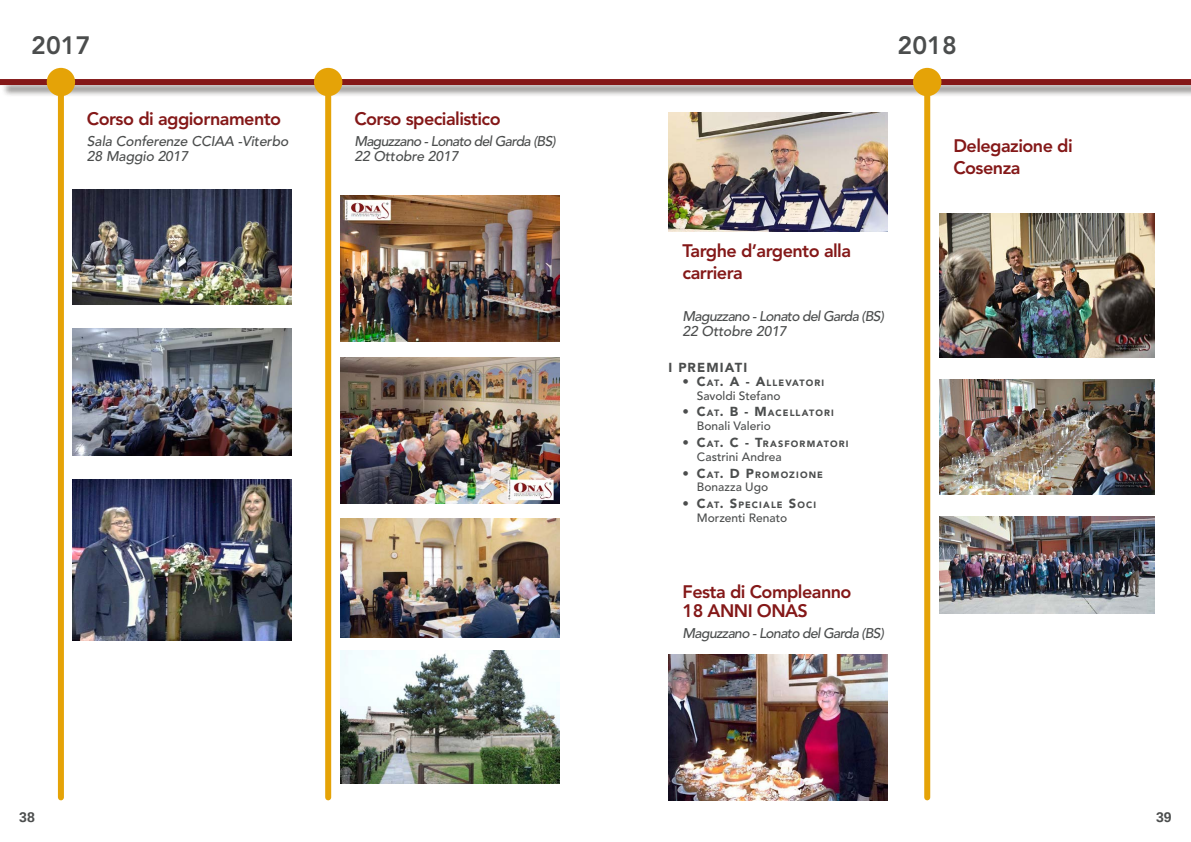
<style>
.page{position:relative;width:1191px;height:842px;background:#fff}
.page>*{position:absolute;margin:0;border:0;box-sizing:border-box;transform-origin:0 0}
.t1{font:800 25px "Avenir LT Std";color:#4b4d4d}
.t2{font:800 18px/21.8px "Avenir LT Std";letter-spacing:-.03em;color:#841818}
.t3{font:italic 500 14px/15px "Avenir LT Std";letter-spacing:-.05em;color:#4b4d4d}
.t4{font:italic 500 14px/15px "Avenir LT Std";letter-spacing:-.01em;color:#4b4d4d}
.t5{font:700 14px "Arimo";color:#4b4d4d}
.t6{font:900 13px "Avenir LT Std";color:#4b4d4d}
.t7{font:500 12px "Avenir LT Std";color:#4b4d4d}
.t8{font:900 9.1px "Avenir LT Std";letter-spacing:.12em;color:#4b4d4d}
.s1{font-size:13px}
</style>
<div class="page">
<div style="left:1px;top:80px;width:1190px;height:18px;background:#6c6a68;opacity:.75"></div>
<div style="left:0;top:79px;width:1191px;height:6px;background:#841818"></div>
<div style="left:58px;top:85px;width:6px;height:712px;background:#e5a307"></div>
<div style="left:47px;top:68px;width:28px;height:28px;background:#e5a307;border-radius:50%"></div>
<div style="left:325px;top:85px;width:6px;height:712px;background:#e5a307"></div>
<div style="left:314px;top:68px;width:28px;height:28px;background:#e5a307;border-radius:50%"></div>
<div style="left:924px;top:85px;width:6px;height:712px;background:#e5a307"></div>
<div style="left:913px;top:68px;width:28px;height:28px;background:#e5a307;border-radius:50%"></div>
<img style="left:73px;top:190px;width:219px;height:114px">
<img style="left:73px;top:479px;width:219px;height:162px">
<img style="left:73px;top:328px;width:219px;height:127px">
<img style="left:340px;top:196px;width:219px;height:146px">
<img style="left:340px;top:357px;width:219px;height:146px">
<img style="left:340px;top:519px;width:219px;height:119px">
<img style="left:340px;top:651px;width:219px;height:132px">
<img style="left:668px;top:654px;width:219px;height:146px">
<img style="left:668px;top:112px;width:219px;height:119px">
<img style="left:939px;top:517px;width:216px;height:97px">
<img style="left:939px;top:379px;width:216px;height:116px">
<img style="left:939px;top:213px;width:216px;height:144px">
<h1 class="t1" style="left:31px;top:30px;width:61px">2017</h1>
<p class="t2" style="left:87px;top:108px;width:196px">Corso di aggiornamento</p>
<p class="t4" style="left:87px;top:134px;width:203px">Sala Conferenze CCIAA -Viterbo<br>28 Maggio 2017</p>
<p class="t2" style="left:354px;top:108px;width:148px">Corso specialistico</p>
<p class="t3" style="left:354px;top:134px;width:203px">Maguzzano - Lonato del Garda (BS)<br>22 Ottobre 2017</p>
<h1 class="t1" style="left:897px;top:30px;width:61px">2018</h1>
<p class="t2" style="left:682px;top:240px;width:170px">Targhe d’argento alla carriera</p>
<p class="t3" style="left:682px;top:309px;width:203px">Maguzzano - Lonato del Garda (BS)<br>22 Ottobre 2017</p>
<p class="t6" style="left:668px;top:360px;width:21px">I PREM</p>
<p class="t6" style="left:720px;top:360px;width:29px">IATI</p>
<p class="t8" style="left:682px;top:377px;width:142px"><span class="s1">• C</span>AT<span class="s1">. A - A</span>LLEVATORI</p>
<p class="t7" style="left:697px;top:389px;width:85px">Savoldi Stefano</p>
<p class="t8" style="left:682px;top:408px;width:152px"><span class="s1">• C</span>AT<span class="s1">. B - M</span> ACELLATORI</p>
<p class="t7" style="left:697px;top:419px;width:76px">Bonali Valerio</p>
<p class="t8" style="left:682px;top:438px;width:166px"><span class="s1">• C</span>AT<span class="s1">. C - T</span>RASFORMATORI</p>
<p class="t7" style="left:697px;top:450px;width:86px">Castrini Andrea</p>
<p class="t8" style="left:682px;top:469px;width:142px"><span class="s1">• C</span>AT<span class="s1">. D P</span>ROMOZIONE</p>
<p class="t7" style="left:697px;top:480px;width:73px">Bonazza Ugo</p>
<p class="t8" style="left:682px;top:499px;width:130px"><span class="s1">• C</span>AT<span class="s1">. S</span>PECIALE <span class="s1">S</span>OCI</p>
<p class="t7" style="left:697px;top:511px;width:92px">Morzenti Renato</p>
<p class="t2" style="left:682px;top:582px;width:170px;line-height:19px">Festa di Compleanno<br>18 ANNI ONAS</p>
<p class="t3" style="left:682px;top:626px;width:203px">Maguzzano - Lonato del Garda (BS)</p>
<p class="t2" style="left:953px;top:135px;width:121px">Delegazione di<br>Cosenza</p>
<p class="t5" style="left:19px;top:808px;width:17px">38</p>
<p class="t5" style="left:1156px;top:808px;width:17px">39</p>
</div>
